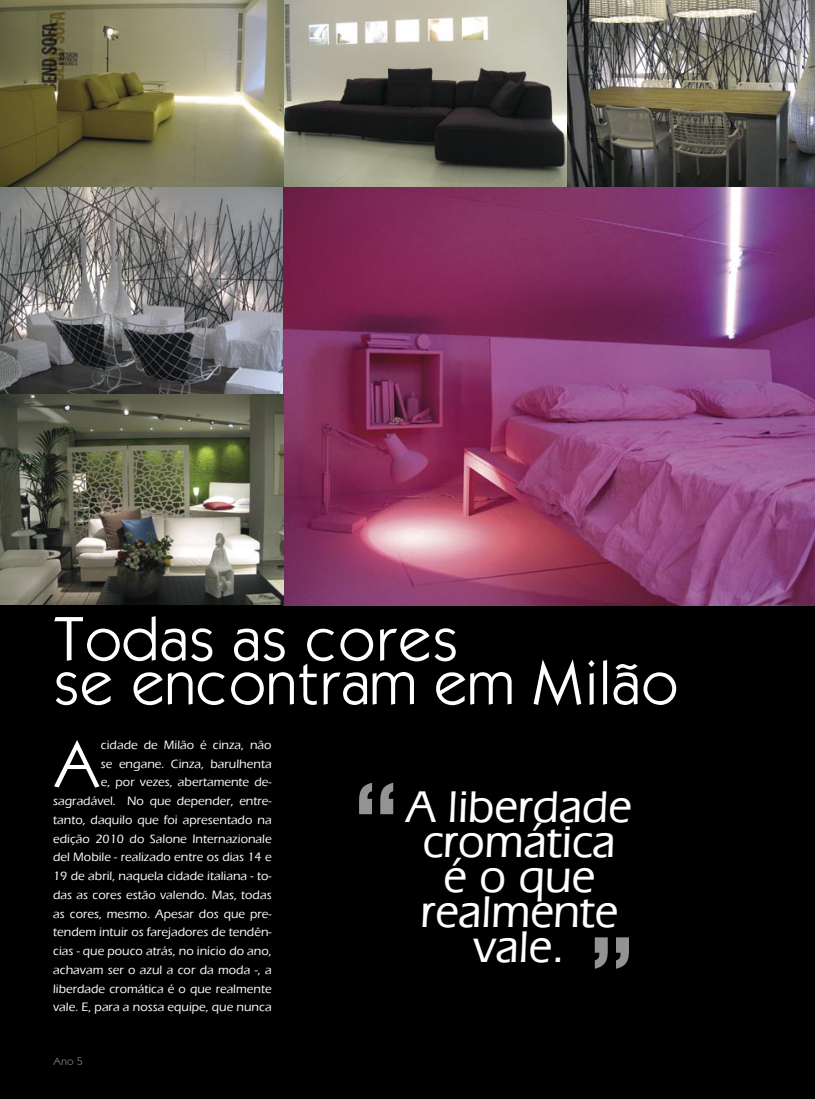
<style>
.page{position:relative;width:815px;height:1099px;background:#fff}
.page>*{position:absolute;margin:0;border:0;box-sizing:border-box;transform-origin:0 0}
.Corpo_Texto_Class_Casa{font:58.12px "Kabana Book Plain";color:#fff}
.Título_coluna_Casa{font:55px "Kabana Book Plain";color:#fff}
.Olho_de_Texto{font:500 46.62px/35px "Eras IT Cby BT";color:#fff;text-align:center}
.Corpo_Texto_Class_Casa-2{font:500 12.5px/18.8px "Eras ITC";color:#fff;text-align:right}
.t1{font:10px "Kabana Book Plain";color:#7c7c7c}
</style>
<div class="page">
<div style="left:0;top:0;width:815px;height:1098px;background:#000"></div>
<img style="left:0;top:0;width:815px;height:188px">
<img style="left:0;top:188px;width:283px;height:206px">
<img style="left:283px;top:188px;width:532px;height:417px">
<img style="left:0;top:394px;width:283px;height:210px">
<svg style="left:359px;top:782px;width:34px;height:32px"></svg>
<svg style="left:595px;top:937px;width:34px;height:31px"></svg>
<p class="Título_coluna_Casa" style="left:53px;top:603px;width:407px">Todas as cores</p>
<p class="Título_coluna_Casa" style="left:53px;top:647px;width:627px">se encontram em Milão</p>
<p class="Corpo_Texto_Class_Casa" style="left:53px;top:726px;width:49px">A</p>
<p class="Corpo_Texto_Class_Casa-2" style="left:53px;top:735px;width:220px">cidade de Milão é cinza, não<br>se engane. Cinza, barulhenta<br>e, por vezes, abertamente de&shy;sagradável. No que depender, entre&shy;tanto, daquilo que foi apresentado na edição 2010 do Salone Internazionale del Mobile - realizado entre os dias 14 e 19 de abril, naquela cidade italiana - to&shy;das as cores estão valendo. Mas, todas as cores, mesmo. Apesar dos que pre&shy;tendem intuir os farejadores de tendên&shy;cias - que pouco atrás, no início do ano, achavam ser o azul a cor da moda -, a liberdade cromática é o que realmente vale. E, para a nossa equipe, que nunca</p>
<p class="Olho_de_Texto" style="left:407px;top:787px;width:226px">A liberdade cromática</p>
<p class="Olho_de_Texto" style="left:420px;top:857px;width:199px">é o que realmente vale.</p>
<p class="t1" style="left:53px;top:1054px;width:31px">Ano 5</p>
</div>
